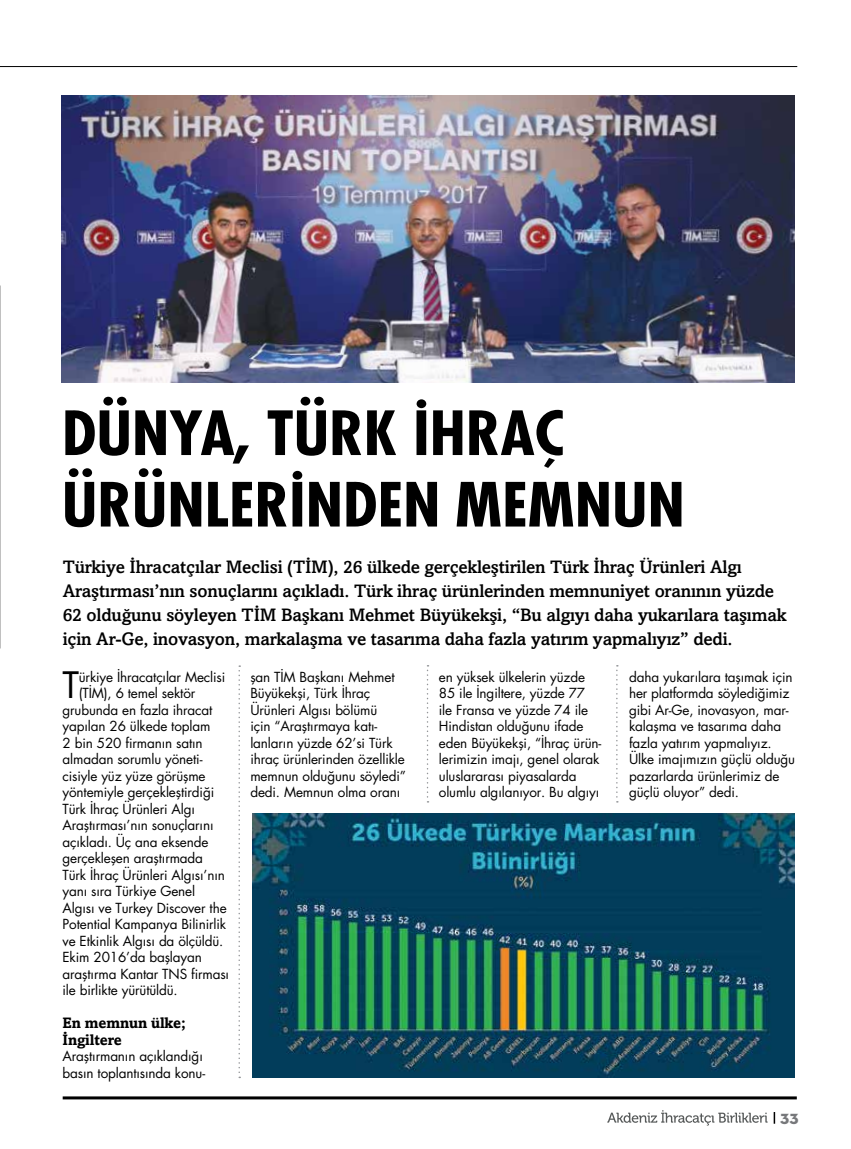
<style>
.page{position:relative;width:851px;height:1149px;background:#fff}
.page>*{position:absolute;margin:0;border:0;box-sizing:border-box;transform-origin:0 0}
.t1{font:59.25px/71.4px "Futura Cond Bold Tr";color:#000;scale:1.1 1}
.t2{font:35.4px "Futura Bookm";color:#000}
.t3{font:18px/24px "Amasis MT Medium";letter-spacing:-.01em;color:#000}
.t4{font:15px/16.5px "Amasis MT Bold";letter-spacing:-.01em;color:#000}
.t5{font:15px "Neutra Disp Titling";color:#77787b}
.t6{font:13.5px/16.5px "Futura Bookm";letter-spacing:-.01em;color:#000}
</style>
<div class="page">
<hr style="left:63px;top:1096px;width:733px;height:3px;background:#000">
<hr style="left:0;top:66px;width:797px;height:1px;background:#000">
<svg style="left:773px;top:1112px;width:2px;height:11px"></svg>
<svg style="left:607px;top:1110px;width:160px;height:15px"></svg>
<svg style="left:616px;top:665px;width:1px;height:137px"></svg>
<svg style="left:426px;top:665px;width:2px;height:137px"></svg>
<svg style="left:238px;top:665px;width:2px;height:412px"></svg>
<img style="left:62px;top:96px;width:732px;height:286px">
<img style="left:252px;top:813px;width:542px;height:264px">
<h1 class="t1" style="left:62px;top:397px;width:567px">DÜNYA, TÜRK IH RAÇ<br>ÜRÜNLERINDEN MEMNUN</h1>
<p class="t3" style="left:63px;top:554px;width:725px">Türkiye İhracatçılar Meclisi (TİM), 26 ülkede gerçekleştirilen Türk İhraç Ürünleri Algı Araştırması’nın sonuçlarını açıkladı. Türk ihraç ürünlerinden memnuniyet oranının yüzde 62 olduğunu söyleyen TİM Başkanı Mehmet Büyükekşi, “Bu algıyı daha yukarılara taşımak için Ar-Ge, inovasyon, markalaşma ve tasarıma daha fazla yatırım yapmalıyız” dedi.</p>
<h2 class="t2" style="left:63px;top:660px;width:18px">T</h2>
<p class="t6" style="left:79px;top:668px;width:148px">ürkiye İhracatçılar Meclisi</p>
<p class="t6" style="left:79px;top:684px;width:118px">(TİM), 6 temel sektör</p>
<p class="t6" style="left:63px;top:701px;width:151px">grubunda en fazla ihracat</p>
<p class="t6" style="left:63px;top:717px;width:149px">yapılan 26 ülkede toplam</p>
<p class="t6" style="left:63px;top:734px;width:142px">2 bin 520 firmanın satın</p>
<p class="t6" style="left:63px;top:750px;width:141px">almadan sorumlu yöneti-</p>
<p class="t6" style="left:63px;top:767px;width:144px">cisiyle yüz yüze görüşme</p>
<p class="t6" style="left:63px;top:783px;width:153px">yöntemiyle gerçekleştirdiği</p>
<p class="t6" style="left:63px;top:800px;width:134px">Türk İhraç Ürünleri Algı</p>
<p class="t6" style="left:63px;top:816px;width:152px">Araştırması’nın sonuçlarını</p>
<p class="t6" style="left:63px;top:833px;width:147px">açıkladı. Üç ana eksende</p>
<p class="t6" style="left:63px;top:849px;width:142px">gerçekleşen araştırmada</p>
<p class="t6" style="left:63px;top:866px;width:164px">Türk İhraç Ürünleri Algısı’nın</p>
<p class="t6" style="left:63px;top:882px;width:134px">yanı sıra Türkiye Genel</p>
<p class="t6" style="left:63px;top:899px;width:165px">Algısı ve Turkey Discover the</p>
<p class="t6" style="left:63px;top:915px;width:165px">Potential Kampanya Bilinirlik</p>
<p class="t6" style="left:63px;top:932px;width:162px">ve Etkinlik Algısı da ölçüldü.</p>
<p class="t6" style="left:63px;top:948px;width:141px">Ekim 2016’da başlayan</p>
<p class="t6" style="left:63px;top:965px;width:168px">araştırma Kantar TNS firması</p>
<p class="t6" style="left:63px;top:981px;width:117px">ile birlikte yürütüldü.</p>
<p class="t4" style="left:63px;top:1014px;width:125px">En memnun ülke;<br>İngiltere</p>
<p class="t6" style="left:63px;top:1047px;width:144px">Araştırmanın açıklandığı basın toplantısında konu-</p>
<p class="t6" style="left:250px;top:668px;width:157px">şan TİM Başkanı Mehmet<br>Büyükekşi, Türk İhraç<br>Ürünleri Algısı bölümü<br>için “Araştırmaya katı&shy;lanların yüzde 62’si Türk ihraç ürünlerinden özellikle memnun olduğunu söyledi” dedi. Memnun olma oranı</p>
<p class="t6" style="left:439px;top:668px;width:164px">en yüksek ülkelerin yüzde<br>85 ile İngiltere, yüzde 77 ile Fransa ve yüzde 74 ile<br>Hindistan olduğunu ifade eden Büyükekşi, “İhraç ürün&shy;lerimizin imajı, genel olarak uluslararası piyasalarda olumlu algılanıyor. Bu algıyı</p>
<p class="t6" style="left:629px;top:668px;width:168px">daha yukarılara taşımak için her platformda söylediğimiz gibi Ar-Ge, inovasyon, mar&shy;kalaşma ve tasarıma daha fazla yatırım yapmalıyız.<br>Ülke imajımızın güçlü olduğu pazarlarda ürünlerimiz de güçlü oluyor” dedi.</p>
<p class="t5" style="left:780px;top:1108px;width:20px">33</p>
</div>
